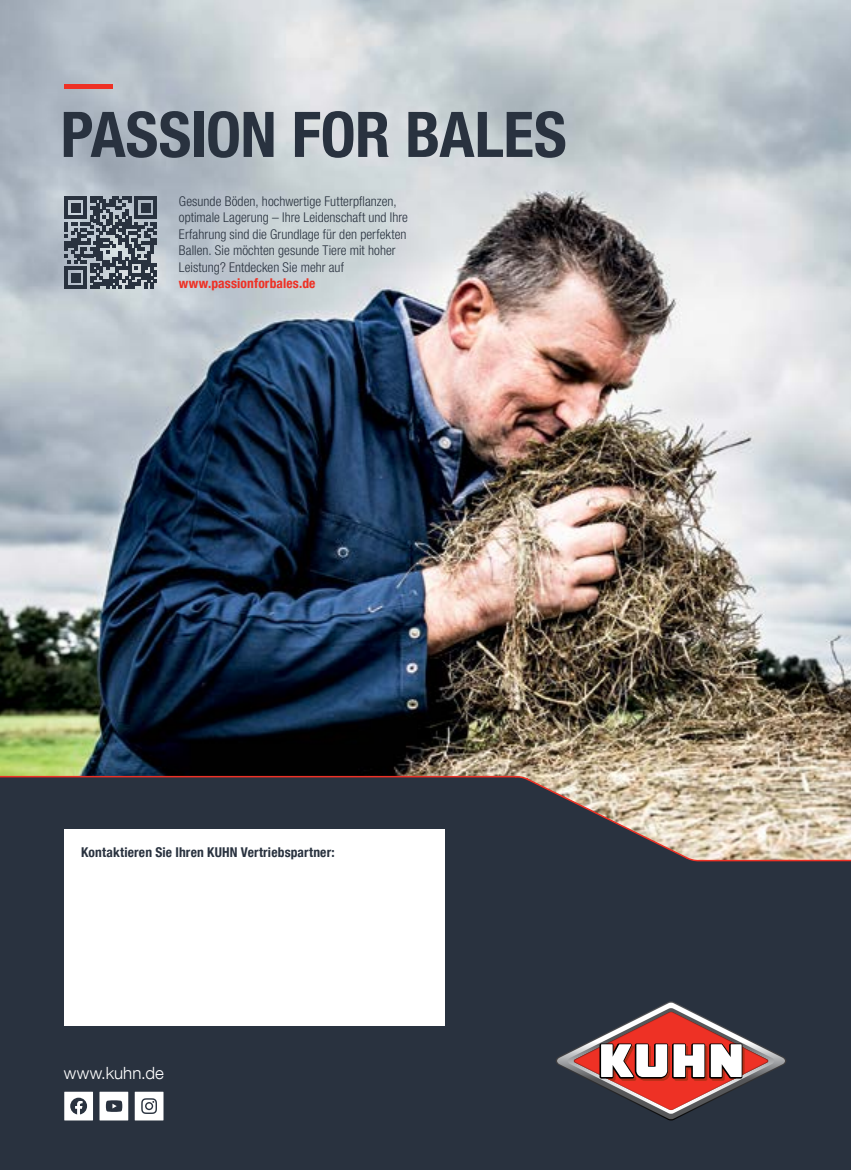
<style>
.page{position:relative;width:851px;height:1170px;background:#fff}
.page>*{position:absolute;margin:0;border:0;box-sizing:border-box;transform-origin:0 0}
.t1{font:700 condensed 63px "Helvetica Neue LT Com";letter-spacing:-.01em;color:#29323f}
.t2{font:300 16.8px "Helvetica Neue LT Com";letter-spacing:.005em;color:#fff}
.t3{font:300 condensed 13.5px/16.5px "Helvetica Neue LT Com";letter-spacing:.005em;color:#29323f}
.t4{font:700 condensed 13.5px "Helvetica Neue LT Com";letter-spacing:.01em;color:#29323f}
.t5{font:700 condensed 13.5px "Helvetica Neue LT Com";letter-spacing:.01em;color:#ee3125}
</style>
<div class="page">
<img style="left:0;top:0;width:850px;height:775px">
<svg style="left:0;top:775px;width:850px;height:394px;background:#3a3f49"></svg>
<svg style="left:65px;top:197px;width:92px;height:92px;background:#636c77"></svg>
<svg style="left:555px;top:1001px;width:231px;height:119px;background:#7b5a5d"></svg>
<div style="left:64px;top:1091px;width:29px;height:29px;background:#fff"></div>
<svg style="left:70px;top:1097px;width:17px;height:17px"></svg>
<div style="left:99px;top:1091px;width:29px;height:29px;background:#fff"></div>
<svg style="left:106px;top:1100px;width:16px;height:11px"></svg>
<div style="left:135px;top:1091px;width:28px;height:29px;background:#fff"></div>
<svg style="left:141px;top:1098px;width:16px;height:15px"></svg>
<div style="left:64px;top:84px;width:49px;height:5px;background:#ee3125"></div>
<div style="left:64px;top:829px;width:380px;height:197px;background:#fff"></div>
<h1 class="t1" style="left:61px;top:97px;width:507px">PASSION FOR BALES</h1>
<p class="t3" style="left:179px;top:193px;width:230px">Gesunde Böden, hochwertige Futterpflanzen, optimale Lagerung – Ihre Leidenschaft und Ihre Erfahrung sind die Grundlage für den perfekten Ballen. Sie möchten gesunde Tiere mit hoher Leistung? Entdecken Sie mehr auf</p>
<p class="t5" style="left:179px;top:275px;width:138px">www.passionforbales.de</p>
<p class="t4" style="left:81px;top:843px;width:255px">Kontaktieren Sie Ihren KUHN Vertriebspartner:</p>
<p class="t2" style="left:64px;top:1062px;width:101px">www.kuhn.de</p>
</div>
